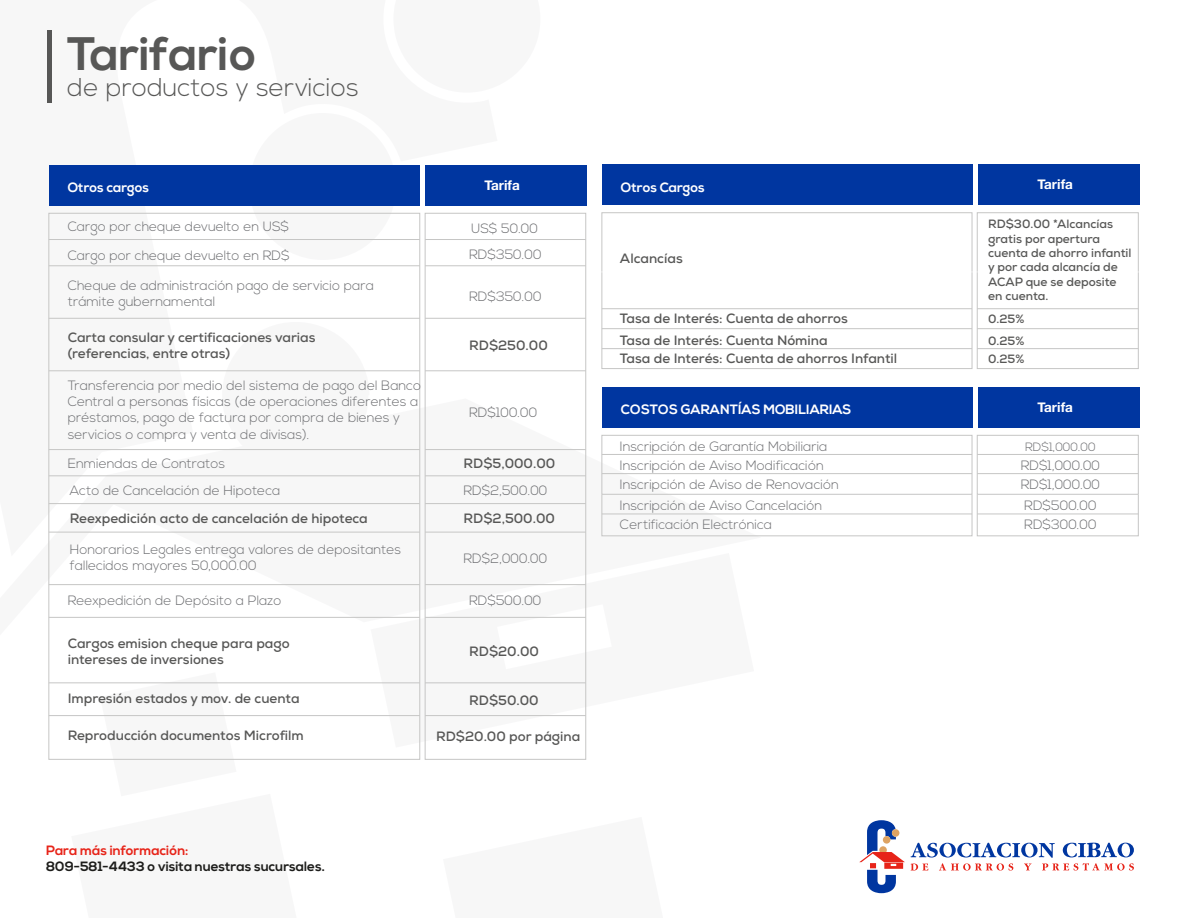
<style>
.page{position:relative;width:1188px;height:918px;background:#fff}
.page>*{position:absolute;margin:0;border:0;box-sizing:border-box;transform-origin:0 0}
.t1{font:700 46.95px "Nexa";color:#575756}
.t2{font:300 25.8px "Nexa";color:#575756}
.t3{font:300 13.5px/16.2px "Nexa";color:#6c6d70}
.t4{font:700 13.5px/16.2px "Nexa";color:#575756}
.t5{font:700 13.5px "Nexa";color:#fff}
.t6{font:700 13.5px "Nexa";color:#1d1d1b}
.t7{font:700 13.5px "Nexa";color:#e72419}
.t8{font:700 13.5px "Helvetica Neue";color:#fff}
.t9{font:700 12px/14.4px "Nexa";color:#575756}
.t10{font:300 12px "Nexa";color:#6c6d70}
</style>
<div class="page">
<svg style="left:48px;top:30px;width:713px;height:730px"></svg>
<div style="left:50px;top:165px;width:370px;height:41px;background:#0036a0"></div>
<div style="left:425px;top:165px;width:161px;height:41px;background:#0036a0"></div>
<hr style="left:49px;top:239px;width:371px;height:1px;background:#c6c6c5">
<hr style="left:49px;top:265px;width:371px;height:1px;background:#c6c6c5">
<hr style="left:49px;top:318px;width:371px;height:1px;background:#c6c6c5">
<hr style="left:49px;top:370px;width:371px;height:1px;background:#c6c6c5">
<hr style="left:49px;top:449px;width:371px;height:1px;background:#c6c6c5">
<hr style="left:49px;top:475px;width:371px;height:1px;background:#c6c6c5">
<hr style="left:49px;top:532px;width:371px;height:1px;background:#c6c6c5">
<hr style="left:49px;top:584px;width:371px;height:1px;background:#c6c6c5">
<div style="left:425px;top:213px;width:161px;height:547px;border:1px solid #c6c6c5"></div>
<hr style="left:425px;top:239px;width:161px;height:1px;background:#c6c6c5">
<hr style="left:425px;top:265px;width:161px;height:1px;background:#c6c6c5">
<hr style="left:425px;top:318px;width:161px;height:1px;background:#c6c6c5">
<hr style="left:425px;top:370px;width:161px;height:1px;background:#c6c6c5">
<hr style="left:425px;top:449px;width:161px;height:1px;background:#c6c6c5">
<hr style="left:425px;top:475px;width:161px;height:1px;background:#c6c6c5">
<hr style="left:49px;top:503px;width:371px;height:1px;background:#c6c6c5">
<hr style="left:425px;top:503px;width:161px;height:1px;background:#c6c6c5">
<hr style="left:425px;top:532px;width:161px;height:1px;background:#c6c6c5">
<hr style="left:425px;top:584px;width:161px;height:1px;background:#c6c6c5">
<hr style="left:49px;top:617px;width:371px;height:1px;background:#c6c6c5">
<hr style="left:425px;top:617px;width:161px;height:1px;background:#c6c6c5">
<hr style="left:49px;top:682px;width:371px;height:1px;background:#c6c6c5">
<hr style="left:425px;top:682px;width:161px;height:1px;background:#c6c6c5">
<hr style="left:49px;top:715px;width:371px;height:1px;background:#c6c6c5">
<hr style="left:425px;top:715px;width:161px;height:1px;background:#c6c6c5">
<div style="left:603px;top:387px;width:370px;height:41px;background:#0036a0"></div>
<div style="left:978px;top:387px;width:161px;height:41px;background:#0036a0"></div>
<div style="left:601px;top:435px;width:371px;height:60px;border:1px solid #c6c6c5"></div>
<hr style="left:602px;top:473px;width:370px;height:1px;background:#c6c6c5">
<hr style="left:602px;top:454px;width:370px;height:1px;background:#c6c6c5">
<div style="left:977px;top:435px;width:162px;height:60px;border:1px solid #c6c6c5"></div>
<hr style="left:977px;top:473px;width:161px;height:1px;background:#c6c6c5">
<hr style="left:977px;top:454px;width:161px;height:1px;background:#c6c6c5">
<div style="left:601px;top:494px;width:371px;height:42px;border:1px solid #c6c6c5"></div>
<hr style="left:602px;top:514px;width:370px;height:1px;background:#c6c6c5">
<div style="left:977px;top:494px;width:162px;height:42px;border:1px solid #c6c6c5"></div>
<hr style="left:977px;top:514px;width:161px;height:1px;background:#c6c6c5">
<div style="left:603px;top:165px;width:370px;height:40px;background:#0036a0"></div>
<div style="left:978px;top:165px;width:161px;height:40px;background:#0036a0"></div>
<div style="left:601px;top:212px;width:371px;height:60px;border:1px solid #c6c6c5"></div>
<div style="left:977px;top:212px;width:162px;height:60px;border:1px solid #c6c6c5"></div>
<div style="left:601px;top:272px;width:371px;height:97px;border:1px solid #c6c6c5"></div>
<div style="left:977px;top:272px;width:162px;height:97px;border:1px solid #c6c6c5"></div>
<hr style="left:47px;top:30px;width:4px;height:73px;background:#575756">
<hr style="left:602px;top:308px;width:370px;height:1px;background:#c6c6c5">
<hr style="left:977px;top:308px;width:161px;height:1px;background:#c6c6c5">
<hr style="left:602px;top:328px;width:370px;height:1px;background:#c6c6c5">
<hr style="left:977px;top:328px;width:161px;height:1px;background:#c6c6c5">
<hr style="left:602px;top:348px;width:370px;height:1px;background:#c6c6c5">
<hr style="left:977px;top:348px;width:161px;height:1px;background:#c6c6c5">
<svg style="left:911px;top:843px;width:223px;height:28px"></svg>
<svg style="left:859px;top:820px;width:46px;height:73px"></svg>
<h1 class="t1" style="left:67px;top:27px;width:191px">Tarifario</h1>
<h2 class="t2" style="left:67px;top:72px;width:293px">de productos y servicios</h2>
<p class="t5" style="left:68px;top:180px;width:83px">Otros cargos</p>
<p class="t8" style="left:484px;top:174px;width:37px">Tarifa</p>
<p class="t3" style="left:68px;top:213px;width:223px;line-height:28.5px">Cargo por cheque devuelto en US$<br>Cargo por cheque devuelto en RD$</p>
<p class="t3" style="left:68px;top:278px;width:308px">Cheque de administración pago de servicio para trámite gubernamental</p>
<p class="t4" style="left:68px;top:329px;width:249px">Carta consular y certificaciones varias (referencias, entre otras)</p>
<p class="t3" style="left:68px;top:378px;width:355px">Transferencia por medio del sistema de pago del Banco Central a personas físicas (de operaciones diferentes a préstamos, pago de factura por compra de bienes y servicios o compra y venta de divisas).</p>
<p class="t3" style="left:68px;top:451px;width:214px;line-height:26.7px">Enmiendas de Contratos<br>Acto de Cancelación de Hipoteca</p>
<p class="t3" style="left:469px;top:216px;width:74px;line-height:26.4px">US$ 50.00<br>RD$350.00</p>
<p class="t3" style="left:469px;top:289px;width:74px">RD$350.00</p>
<p class="t4" style="left:469px;top:337px;width:80px">RD$250.00</p>
<p class="t3" style="left:469px;top:405px;width:70px">RD$100.00</p>
<p class="t4" style="left:464px;top:455px;width:93px">RD$5,000.00</p>
<p class="t3" style="left:464px;top:483px;width:85px">RD$2,500.00</p>
<p class="t4" style="left:70px;top:510px;width:299px">Reexpedición acto de cancelación de hipoteca</p>
<p class="t4" style="left:464px;top:510px;width:93px">RD$2,500.00</p>
<p class="t3" style="left:464px;top:551px;width:85px">RD$2,000.00</p>
<p class="t3" style="left:469px;top:593px;width:74px">RD$500.00</p>
<p class="t3" style="left:70px;top:542px;width:333px">Honorarios Legales entrega valores de depositantes fallecidos mayores 50,000.00</p>
<p class="t3" style="left:68px;top:593px;width:215px">Reexpedición de Depósito a Plazo</p>
<p class="t4" style="left:68px;top:635px;width:224px">Cargos emision cheque para pago intereses de inversiones</p>
<p class="t4" style="left:469px;top:643px;width:71px">RD$20.00</p>
<p class="t4" style="left:68px;top:690px;width:233px">Impresión estados y mov. de cuenta</p>
<p class="t4" style="left:469px;top:693px;width:71px">RD$50.00</p>
<p class="t4" style="left:68px;top:727px;width:238px">Reproducción documentos Microfilm</p>
<p class="t4" style="left:436px;top:728px;width:146px">RD$20.00 por página</p>
<p class="t7" style="left:46px;top:842px;width:144px">Para más información:</p>
<p class="t6" style="left:46px;top:858px;width:280px">809-581-4433 o visita nuestras sucursales.</p>
<p class="t5" style="left:621px;top:179px;width:85px">Otros Cargos</p>
<p class="t8" style="left:1037px;top:174px;width:37px">Tarifa</p>
<p class="t4" style="left:620px;top:250px;width:64px">Alcancías</p>
<p class="t4" style="left:620px;top:310px;width:229px">Tasa de Interés: Cuenta de ahorros</p>
<p class="t9" style="left:988px;top:217px;width:145px">RD$30.00 *Alcancías gratis por apertura cuenta de ahorro infantil y por cada alcancía de<br>ACAP que se deposite en cuenta.</p>
<p class="t9" style="left:988px;top:311px;width:38px">0.25%</p>
<p class="t4" style="left:620px;top:332px;width:209px">Tasa de Interés: Cuenta Nómina</p>
<p class="t9" style="left:988px;top:333px;width:38px">0.25%</p>
<p class="t4" style="left:620px;top:350px;width:279px">Tasa de Interés: Cuenta de ahorros Infantil</p>
<p class="t9" style="left:988px;top:352px;width:38px">0.25%</p>
<p class="t5" style="left:621px;top:402px;width:232px">COSTOS GARANTÍAS MOBILIARIAS</p>
<p class="t8" style="left:1037px;top:396px;width:37px">Tarifa</p>
<p class="t3" style="left:620px;top:437px;width:220px;line-height:18.9px">Inscripción de Garantía Mobiliaria<br>Inscripción de Aviso Modificación<br>Inscripción de Aviso de Renovación</p>
<p class="t10" style="left:1025px;top:440px;width:72px">RD$1,000.00</p>
<p class="t3" style="left:1021px;top:456px;width:81px;line-height:18.9px">RD$1,000.00<br>RD$1,000.00</p>
<p class="t3" style="left:620px;top:497px;width:204px;line-height:18.9px">Inscripción de Aviso Cancelación<br>Certificación Electrónica</p>
<p class="t3" style="left:1024px;top:497px;width:74px;line-height:18.9px">RD$500.00<br>RD$300.00</p>
</div>
